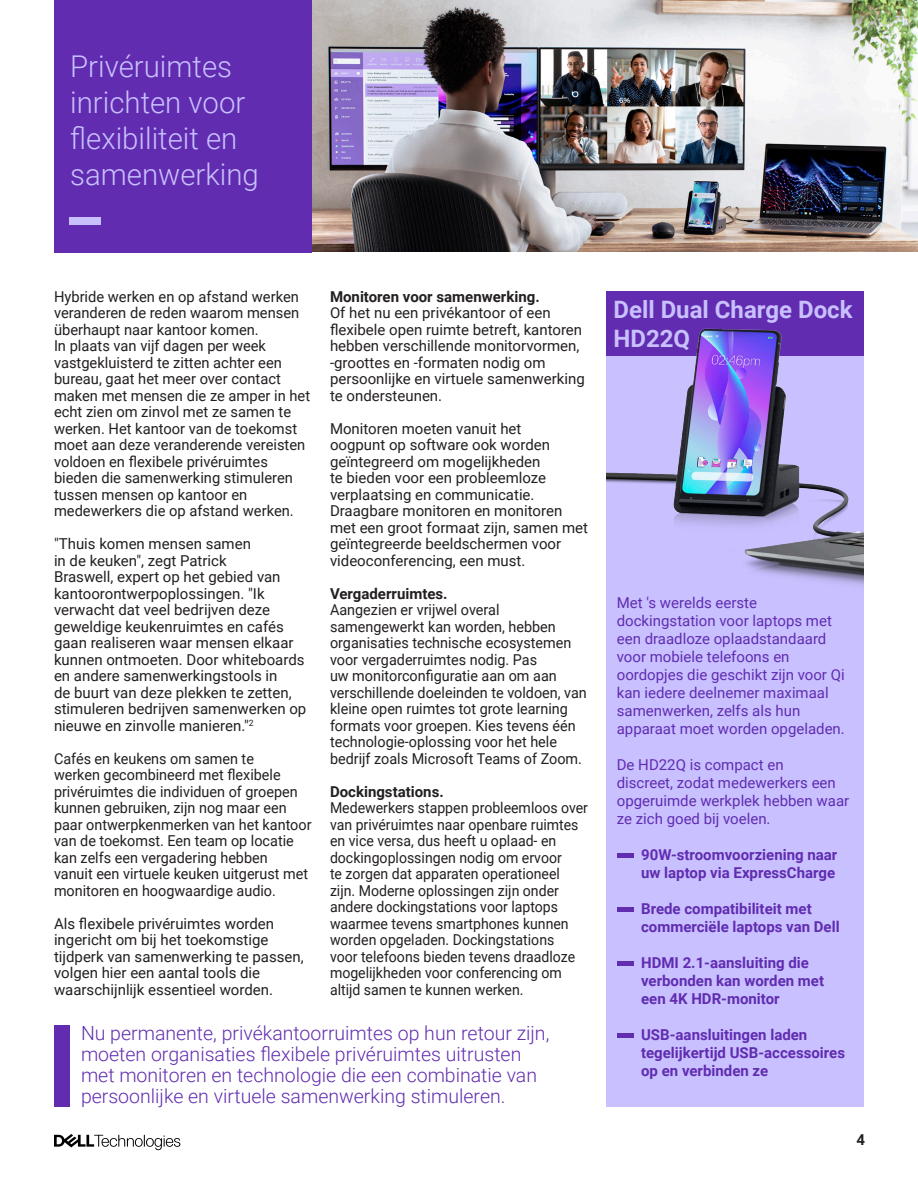
<style>
.page{position:relative;width:918px;height:1188px;background:#fff}
.page>*{position:absolute;margin:0;border:0;box-sizing:border-box;transform-origin:0 0}
.Chapter{font:300 30px/36px "Roboto";color:#c8c0ff}
.Header_1{font:700 24px/28.8px "Roboto";color:#c8c0ff}
.base_text{font:300 19.5px/21px "Roboto";color:#612cb0}
.base_text-2{font:15px/16.5px "Roboto";color:#231f20}
.base_text-3{font:15px/16.5px "Roboto";color:#231f20;scale:.96 1}
.base_text-4{font:15px/16.5px "Roboto";color:#231f20;scale:.94 1}
.base_text-5{font:15px/18px "Roboto";color:#612cb0}
.base_text-6{font:700 15px/18px "Roboto";color:#612cb0}
.t1{font:700 15px "Roboto";color:#231f20}
.s1{font-weight:700}
</style>
<div class="page">
<svg style="left:54px;top:1134px;width:126px;height:16px"></svg>
<img style="left:312px;top:0;width:606px;height:252px">
<div style="left:54px;top:0;width:258px;height:253px;background:#612cb0"></div>
<div style="left:70px;top:217px;width:31px;height:8px;background:#c8c0ff"></div>
<div style="left:606px;top:356px;width:258px;height:751px;background:#c8c0ff"></div>
<img style="left:606px;top:291px;width:258px;height:295px">
<hr style="left:617px;top:853px;width:17px;height:4px;background:#612cb0">
<hr style="left:617px;top:907px;width:17px;height:4px;background:#612cb0">
<hr style="left:617px;top:961px;width:17px;height:4px;background:#612cb0">
<hr style="left:617px;top:1033px;width:17px;height:4px;background:#612cb0">
<div style="left:54px;top:1026px;width:15px;height:81px;background:#612cb0"></div>
<p class="Chapter" style="left:70px;top:47px;width:190px">Privéruimtes inrichten voor flexibiliteit en samenwerking</p>
<p class="base_text-2" style="left:54px;top:287px;width:258px">Hybride werken en op afstand werken veranderen de reden waarom mensen überhaupt naar kantoor komen.<br>In plaats van vijf dagen per week vastgekluisterd te zitten achter een bureau, gaat het meer over contact maken met mensen die ze amper in het echt zien om zinvol met ze samen te werken. Het kantoor van de toekomst moet aan deze veranderende vereisten voldoen en flexibele privéruimtes bieden die samenwerking stimuleren tussen mensen op kantoor en medewerkers die op afstand werken.</p>
<p class="base_text-2" style="left:54px;top:535px;width:254px">"Thuis komen mensen samen<br>in de keuken", zegt Patrick<br>Braswell, expert op het gebied van kantoorontwerpoplossingen. "Ik verwacht dat veel bedrijven deze geweldige keukenruimtes en cafés gaan realiseren waar mensen elkaar kunnen ontmoeten. Door whiteboards en andere samenwerkingstools in<br>de buurt van deze plekken te zetten, stimuleren bedrijven samenwerken op nieuwe en zinvolle manieren."<sup>2</sup></p>
<p class="base_text-3" style="left:54px;top:749px;width:270px">Cafés en keukens om samen te<br>werken gecombineerd met flexibele privéruimtes die individuen of groepen kunnen gebruiken, zijn nog maar een paar ontwerpkenmerken van het kantoor van de toekomst. Een team op locatie kan zelfs een vergadering hebben<br>vanuit een virtuele keuken uitgerust met monitoren en hoogwaardige audio.</p>
<p class="base_text-2" style="left:54px;top:914px;width:251px">Als flexibele privéruimtes worden ingericht om bij het toekomstige tijdperk van samenwerking te passen, volgen hier een aantal tools die waarschijnlijk essentieel worden.</p>
<p class="base_text-2" style="left:330px;top:287px;width:256px"><span class="s1">Monitoren voor samenwerking.<br></span>Of het nu een privékantoor of een flexibele open ruimte betreft, kantoren hebben verschillende monitorvormen, -groottes en -formaten nodig om persoonlijke en virtuele samenwerking te ondersteunen.</p>
<p class="base_text-2" style="left:330px;top:419px;width:260px">Monitoren moeten vanuit het<br>oogpunt op software ook worden geïntegreerd om mogelijkheden<br>te bieden voor een probleemloze verplaatsing en communicatie.<br>Draagbare monitoren en monitoren met een groot formaat zijn, samen met geïntegreerde beeldschermen voor videoconferencing, een must.</p>
<p class="base_text-3" style="left:330px;top:584px;width:269px"><span class="s1">Vergaderruimtes.<br></span>Aangezien er vrijwel overal samengewerkt kan worden, hebben organisaties technische ecosystemen voor vergaderruimtes nodig. Pas<br>uw monitorconfiguratie aan om aan verschillende doeleinden te voldoen, van kleine open ruimtes tot grote learning formats voor groepen. Kies tevens één technologie-oplossing voor het hele bedrijf zoals Microsoft Teams of Zoom.</p>
<p class="base_text-4" style="left:330px;top:782px;width:276px"><span class="s1">Dockingstations.<br></span>Medewerkers stappen probleemloos over van privéruimtes naar openbare ruimtes en vice versa, dus heeft u oplaad- en dockingoplossingen nodig om ervoor<br>te zorgen dat apparaten operationeel zijn. Moderne oplossingen zijn onder andere dockingstations voor laptops waarmee tevens smartphones kunnen worden opgeladen. Dockingstations<br>voor telefoons bieden tevens draadloze mogelijkheden voor conferencing om altijd samen te kunnen werken.</p>
<p class="base_text" style="left:81px;top:1022px;width:470px">Nu permanente, privékantoorruimtes op hun retour zijn, moeten organisaties flexibele privéruimtes uitrusten met monitoren en technologie die een combinatie van persoonlijke en virtuele samenwerking stimuleren.</p>
<p class="Header_1" style="left:613px;top:294px;width:241px">Dell Dual Charge Dock<br>HD22Q</p>
<p class="base_text-5" style="left:617px;top:593px;width:230px">Met 's werelds eerste dockingstation voor laptops met een draadloze oplaadstandaard voor mobiele telefoons en oordopjes die geschikt zijn voor Qi kan iedere deelnemer maximaal samenwerken, zelfs als hun apparaat moet worden opgeladen.</p>
<p class="base_text-5" style="left:617px;top:755px;width:234px">De HD22Q is compact en<br>discreet, zodat medewerkers een opgeruimde werkplek hebben waar ze zich goed bij voelen.</p>
<p class="base_text-6" style="left:641px;top:845px;width:198px">90W-stroomvoorziening naar uw laptop via ExpressCharge</p>
<p class="base_text-6" style="left:641px;top:899px;width:200px">Brede compatibiliteit met commerciële laptops van Dell</p>
<p class="base_text-6" style="left:641px;top:953px;width:184px">HDMI 2.1-aansluiting die verbonden kan worden met een 4K HDR-monitor</p>
<p class="base_text-6" style="left:641px;top:1025px;width:205px">USB-aansluitingen laden tegelijkertijd USB-accessoires op en verbinden ze</p>
<p class="t1" style="left:856px;top:1129px;width:10px">4</p>
</div>
